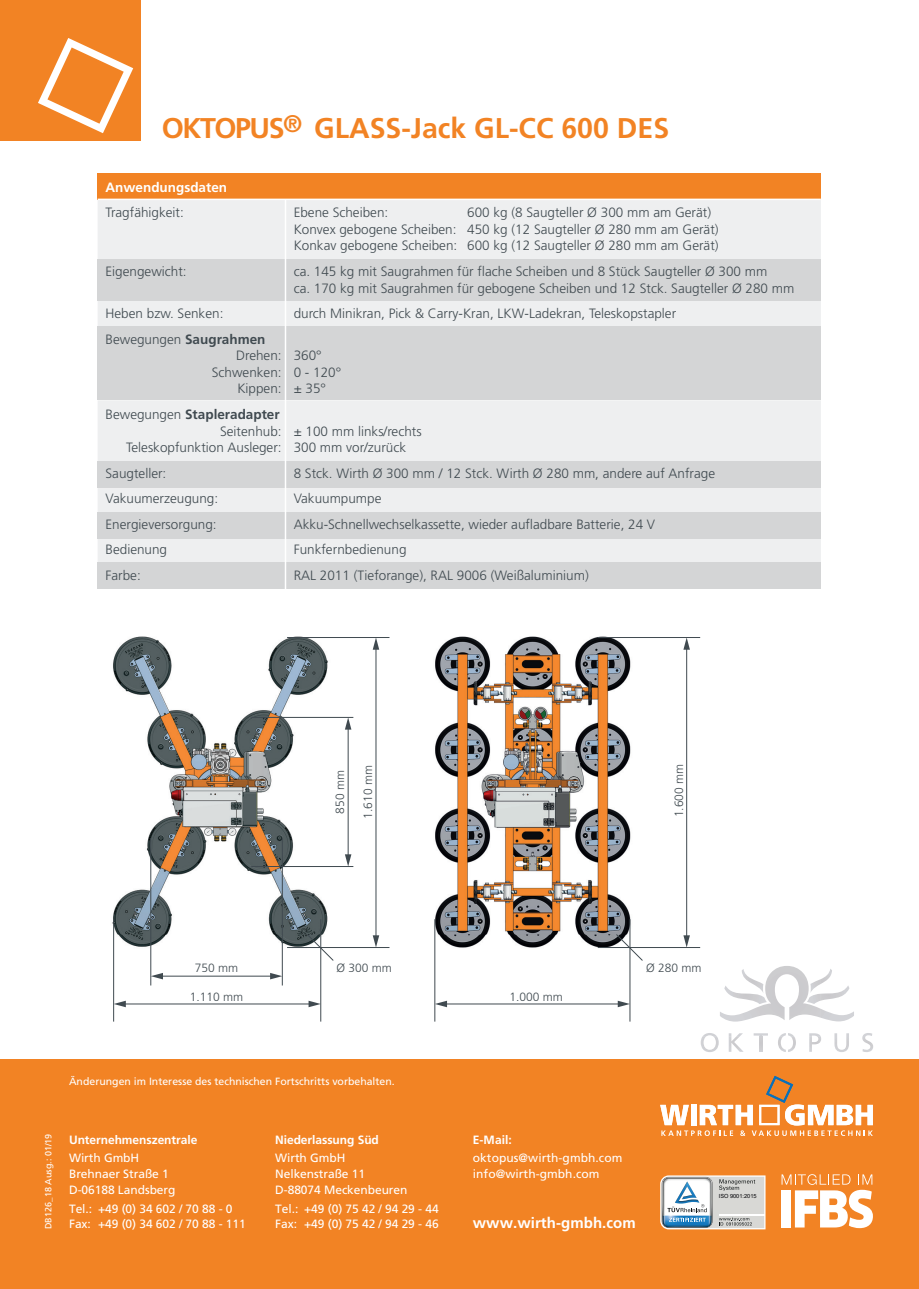
<style>
.page{position:relative;width:919px;height:1289px;background:#fff}
.page>*{position:absolute;margin:0;border:0;box-sizing:border-box;transform-origin:0 0}
.t1{font:700 28.5px "Frutiger LT Std";color:#f28324}
.t2{font:700 15px "Frutiger LT Std";letter-spacing:.005em;color:#fff}
.t3{font:300 13.5px/16.5px "Frutiger LT Std";color:#404a50}
.t4{font:700 13.5px "Frutiger LT Std";color:#404a50}
.t5{font:700 13.5px "Frutiger LT Std";color:#fff}
.t6{font:12px/15.8px "Frutiger LT Std";letter-spacing:-.005em;color:#fff}
.t7{font:300 12px "Frutiger LT Std";color:#404a50}
.t8{font:700 12px "Frutiger LT Std";letter-spacing:-.005em;color:#fff}
.t9{font:10.5px "Frutiger LT Std";color:#fff}
.t10{font:9px "Frutiger LT Std";color:#fff}
.t11{font:5.7px "Arial";color:#000004}
.s1{font-weight:700}
.s2{font-weight:300}
</style>
<div class="page">
<div style="left:0;top:1059px;width:918px;height:229px;background:#f28324"></div>
<svg style="left:781px;top:1174px;width:91px;height:54px"></svg>
<svg style="left:660px;top:1175px;width:105px;height:54px;background:#c3cccf"></svg>
<div style="left:0;top:0;width:140px;height:140px;background:#f28324"></div>
<svg style="left:38px;top:38px;width:95px;height:95px"></svg>
<div style="left:98px;top:200px;width:722px;height:362px;background:#eeeff0"></div>
<div style="left:98px;top:259px;width:722px;height:41px;background:#d4d5d6"></div>
<div style="left:98px;top:326px;width:722px;height:74px;background:#d4d5d6"></div>
<div style="left:98px;top:173px;width:722px;height:27px;background:#f28324"></div>
<div style="left:98px;top:461px;width:722px;height:27px;background:#d4d5d6"></div>
<hr style="left:98px;top:199px;width:722px;height:1px;background:#fff">
<div style="left:98px;top:512px;width:722px;height:26px;background:#d4d5d6"></div>
<div style="left:98px;top:562px;width:722px;height:26px;background:#d4d5d6"></div>
<img style="left:112px;top:636px;width:656px;height:400px">
<hr style="left:113px;top:919px;width:1px;height:102px;background:#404a50">
<hr style="left:320px;top:919px;width:1px;height:102px;background:#404a50">
<hr style="left:150px;top:838px;width:1px;height:147px;background:#404a50">
<hr style="left:282px;top:838px;width:1px;height:147px;background:#404a50">
<hr style="left:287px;top:947px;width:102px;height:1px;background:#404a50">
<hr style="left:287px;top:637px;width:102px;height:1px;background:#404a50">
<hr style="left:251px;top:866px;width:102px;height:1px;background:#404a50">
<hr style="left:251px;top:717px;width:102px;height:1px;background:#404a50">
<svg style="left:307px;top:933px;width:27px;height:28px"></svg>
<hr style="left:124px;top:1003px;width:187px;height:1px;background:#404a50">
<svg style="left:114px;top:1000px;width:12px;height:7px"></svg>
<svg style="left:308px;top:1000px;width:13px;height:7px"></svg>
<hr style="left:161px;top:975px;width:111px;height:1px;background:#404a50">
<svg style="left:151px;top:972px;width:12px;height:7px"></svg>
<svg style="left:270px;top:972px;width:12px;height:7px"></svg>
<hr style="left:375px;top:647px;width:1px;height:290px;background:#404a50">
<svg style="left:372px;top:638px;width:7px;height:11px"></svg>
<svg style="left:372px;top:935px;width:7px;height:12px"></svg>
<hr style="left:348px;top:727px;width:1px;height:129px;background:#404a50">
<svg style="left:345px;top:717px;width:6px;height:12px"></svg>
<svg style="left:345px;top:854px;width:6px;height:12px"></svg>
<hr style="left:434px;top:919px;width:1px;height:102px;background:#404a50">
<hr style="left:629px;top:919px;width:1px;height:102px;background:#404a50">
<hr style="left:597px;top:947px;width:103px;height:1px;background:#404a50">
<hr style="left:597px;top:637px;width:103px;height:1px;background:#404a50">
<hr style="left:445px;top:1003px;width:175px;height:1px;background:#404a50">
<svg style="left:435px;top:1000px;width:12px;height:7px"></svg>
<svg style="left:617px;top:1000px;width:13px;height:7px"></svg>
<hr style="left:686px;top:647px;width:1px;height:290px;background:#404a50">
<svg style="left:683px;top:638px;width:7px;height:11px"></svg>
<svg style="left:683px;top:935px;width:7px;height:12px"></svg>
<svg style="left:616px;top:933px;width:27px;height:28px"></svg>
<svg style="left:700px;top:1036px;width:18px;height:16px"></svg>
<img style="left:702px;top:1032px;width:15px;height:4px">
<svg style="left:728px;top:1036px;width:15px;height:15px"></svg>
<img style="left:728px;top:1033px;width:15px;height:3px">
<hr style="left:759px;top:1036px;width:3px;height:15px;background:#cdcdcf">
<img style="left:753px;top:1033px;width:14px;height:3px">
<svg style="left:809px;top:1033px;width:12px;height:18px"></svg>
<svg style="left:834px;top:1033px;width:14px;height:19px"></svg>
<svg style="left:778px;top:1033px;width:17px;height:19px"></svg>
<svg style="left:862px;top:1033px;width:11px;height:19px"></svg>
<svg style="left:820px;top:1008px;width:33px;height:13px"></svg>
<img style="left:719px;top:965px;width:101px;height:56px">
<img style="left:810px;top:979px;width:10px;height:14px">
<svg style="left:820px;top:969px;width:29px;height:31px"></svg>
<img style="left:806px;top:993px;width:14px;height:10px">
<img style="left:741px;top:968px;width:22px;height:25px">
<hr style="left:285px;top:199px;width:1px;height:396px;background:#fff">
<svg style="left:660px;top:1076px;width:212px;height:59px"></svg>
<h1 class="t1" style="left:162px;top:111px;width:509px">OKTOPUS<sup>®</sup> GLASS-Jack GL-CC 600 DES</h1>
<p class="t5" style="left:105px;top:179px;width:123px">Anwendungsdaten</p>
<p class="t3" style="left:105px;top:205px;width:80px">Tragfähigkeit:</p>
<p class="t3" style="left:293px;top:205px;width:96px">Ebene Scheiben:</p>
<p class="t3" style="left:293px;top:205px;width:426px;text-indent:173px">600 kg (8 Saugteller Ø 300 mm am Gerät)<br>Konvex gebogene Scheiben: 450 kg (12 Saugteller Ø 280 mm am Gerät)<br>Konkav gebogene Scheiben: 600 kg (12 Saugteller Ø 280 mm am Gerät)</p>
<p class="t3" style="left:105px;top:263px;width:83px">Eigengewicht:</p>
<p class="t3" style="left:293px;top:263px;width:502px">ca. 145 kg mit Saugrahmen für flache Scheiben und 8 Stück Saugteller Ø 300 mm<br>ca. 170 kg mit Saugrahmen für gebogene Scheiben und 12 Stck. Saugteller Ø 280 mm</p>
<p class="t3" style="left:105px;top:305px;width:119px">Heben bzw. Senken:</p>
<p class="t3" style="left:293px;top:305px;width:384px">durch Minikran, Pick &amp; Carry-Kran, LKW-Ladekran, Teleskopstapler</p>
<p class="t3" style="left:105px;top:331px;width:161px">Bewegungen <span class="s1">Saugrahmen</span></p>
<p class="t3" style="left:236px;top:347px;width:87px">Drehen: 360°</p>
<p class="t3" style="left:212px;top:364px;width:131px">Schwenken: 0 - 120°</p>
<p class="t3" style="left:237px;top:380px;width:90px">Kippen: ± 35°</p>
<p class="t4" style="left:105px;top:406px;width:176px"><span class="s2">Bewegungen</span> Stapleradapter</p>
<p class="t3" style="left:220px;top:423px;width:203px">Seitenhub: ± 100 mm links/rechts</p>
<p class="t3" style="left:126px;top:439px;width:281px">Teleskopfunktion Ausleger: 300 mm vor/zurück</p>
<p class="t3" style="left:105px;top:465px;width:62px">Saugteller:</p>
<p class="t3" style="left:293px;top:465px;width:423px">8 Stck. Wirth Ø 300 mm / 12 Stck. Wirth Ø 280 mm, andere auf Anfrage</p>
<p class="t3" style="left:105px;top:490px;width:114px">Vakuumerzeugung:</p>
<p class="t3" style="left:293px;top:490px;width:89px">Vakuumpumpe</p>
<p class="t3" style="left:105px;top:516px;width:113px">Energieversorgung:</p>
<p class="t3" style="left:293px;top:516px;width:363px">Akku-Schnellwechselkassette, wieder aufladbare Batterie, 24 V</p>
<p class="t3" style="left:105px;top:541px;width:63px">Bedienung</p>
<p class="t3" style="left:293px;top:541px;width:114px">Funkfernbedienung</p>
<p class="t3" style="left:105px;top:567px;width:37px">Farbe:</p>
<p class="t3" style="left:293px;top:567px;width:296px">RAL 2011 (Tieforange), RAL 9006 (Weißaluminium)</p>
<p class="t7" style="left:195px;top:961px;width:45px">750 mm</p>
<p class="t7" style="left:190px;top:989px;width:55px">1.110 mm</p>
<p class="t7" style="left:333px;top:813px;width:45px;rotate:-90deg">850 mm</p>
<p class="t7" style="left:672px;top:817px;width:55px;rotate:-90deg">1.600 mm</p>
<p class="t7" style="left:361px;top:818px;width:55px;rotate:-90deg">1.610 mm</p>
<p class="t7" style="left:336px;top:961px;width:57px">Ø 300 mm</p>
<p class="t7" style="left:646px;top:961px;width:57px">Ø 280 mm</p>
<p class="t7" style="left:509px;top:989px;width:55px">1.000 mm</p>
<p class="t9" style="left:69px;top:1074px;width:327px">Änderungen im Interesse des technischen Fortschritts vorbehalten.</p>
<p class="t10" style="left:43px;top:1228px;width:97px;rotate:-90deg">DB126_18 Ausg.: 01/19</p>
<p class="t8" style="left:69px;top:1132px;width:130px">Unternehmenszentrale</p>
<p class="t6" style="left:69px;top:1150px;width:108px">Wirth GmbH<br>Brehnaer Straße 1<br>D-06188 Landsberg</p>
<p class="t6" style="left:69px;top:1200px;width:178px">Tel.: +49 (0) 34 602 / 70 88 - 0<br>Fax: +49 (0) 34 602 / 70 88 - 111</p>
<p class="t8" style="left:275px;top:1132px;width:105px">Niederlassung Süd</p>
<p class="t6" style="left:275px;top:1150px;width:134px">Wirth GmbH<br>Nelkenstraße 11<br>D-88074 Meckenbeuren</p>
<p class="t6" style="left:275px;top:1200px;width:165px">Tel.: +49 (0) 75 42 / 94 29 - 44<br>Fax: +49 (0) 75 42 / 94 29 - 46</p>
<p class="t8" style="left:473px;top:1132px;width:41px">E-Mail:</p>
<p class="t6" style="left:473px;top:1150px;width:151px">oktopus@wirth-gmbh.com info@wirth-gmbh.com</p>
<p class="t2" style="left:473px;top:1214px;width:164px">www.wirth-gmbh.com</p>
<p class="t11" style="left:718px;top:1191px;width:39px">ISO 9001:2015</p>
</div>
